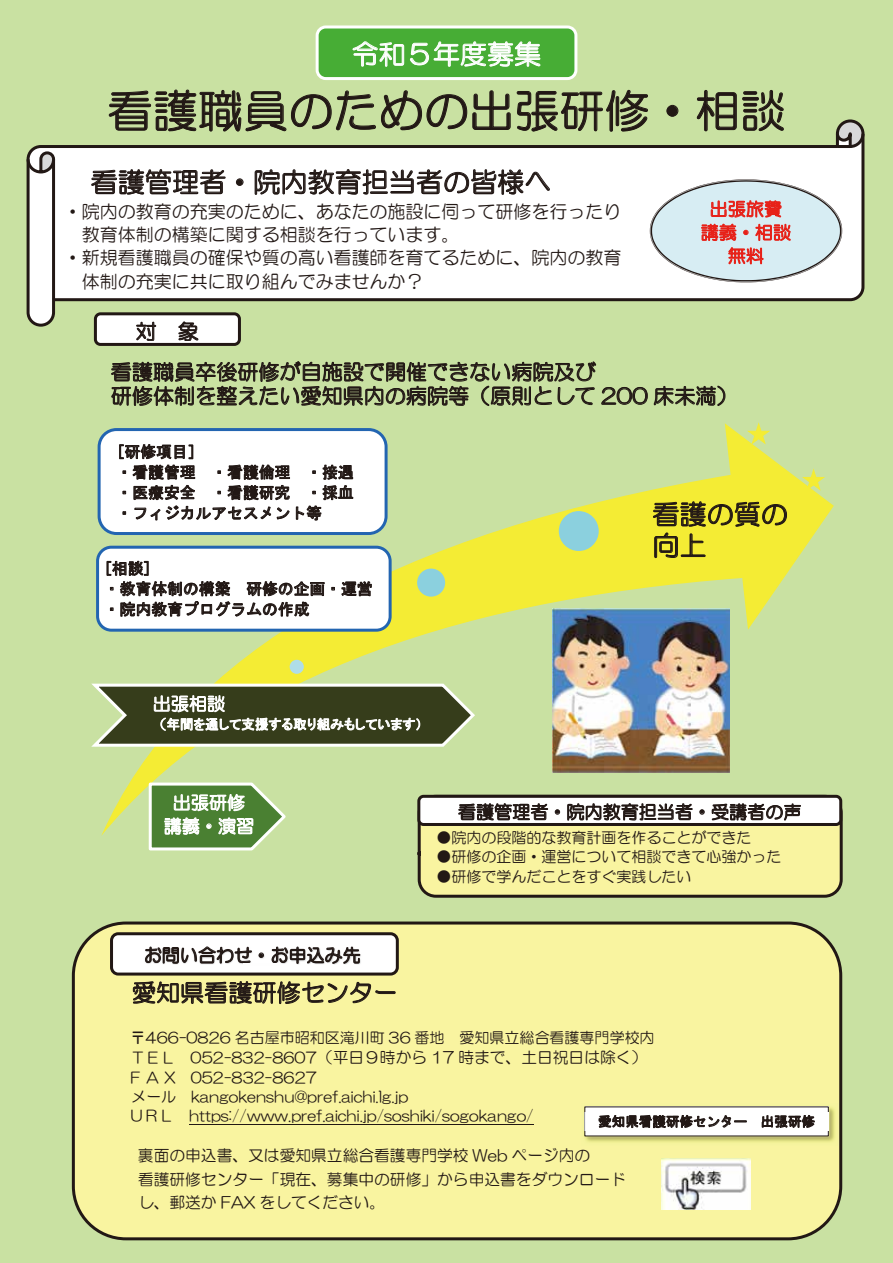
<style>
.page{position:relative;width:893px;height:1263px;background:#c9e1a2}
.page>*{position:absolute;margin:0;border:0;box-sizing:border-box;transform-origin:0 0}
.t1{font:45px "HG Maru Gothic MPRO";letter-spacing:.005em;color:#221815}
.t2{font:27px/31.7px "HG Maru Gothic MPRO";letter-spacing:.005em;color:#221815}
.t3{font:27px "HG Maru Gothic MPRO";letter-spacing:.005em;color:#fff}
.t4{font:24px "HG Maru Gothic MPRO";letter-spacing:.005em;color:#221815}
.t5{font:21px/24px "HG Maru Gothic MPRO";letter-spacing:.005em;color:#221815}
.t6{font:18px "HG Maru Gothic MPRO";color:#221815}
.t7{font:18px/23.5px "HG Maru Gothic MPRO";letter-spacing:.005em;color:#fff;text-align:center}
.t8{font:18px/23.4px "HG Maru Gothic MPRO";letter-spacing:.005em;color:#e72118;text-align:center}
.t9{font:15.75px/23.5px "HG Maru Gothic MPRO";color:#221815}
.t10{font:15.75px/20.4px "MS Gothic";letter-spacing:.005em;color:#221815}
.t11{font:15px/19.5px "HG Maru Gothic MPRO";color:#221815}
.t12{font:13.5px "MS P Gothic";letter-spacing:.005em;color:#fff}
.t13{font:13.5px "MS Gothic";letter-spacing:.005em;color:#221815}
.s1{font-family:"HG Maru Gothic MPRO"}
.s2{font-size:15px}
</style>
<div class="page">
<svg style="left:101px;top:423px;width:733px;height:413px;fill:#c9e1a2"></svg>
<div style="left:288px;top:658px;width:17px;height:17px;background:#afdde8;border-radius:50%"></div>
<div style="left:287px;top:657px;width:20px;height:20px;border:3px solid #f4ec34;border-radius:50%"></div>
<div style="left:416px;top:567px;width:31px;height:31px;background:#8bd0de;border-radius:50%"></div>
<div style="left:414px;top:566px;width:34px;height:34px;border:3px solid #f4ec34;border-radius:50%"></div>
<div style="left:557px;top:510px;width:43px;height:43px;background:#8bd0de;border-radius:50%"></div>
<div style="left:556px;top:508px;width:46px;height:46px;border:3px solid #f4ec34;border-radius:50%"></div>
<svg style="left:653px;top:501px;width:134px;height:26px"></svg>
<svg style="left:654px;top:533px;width:52px;height:25px"></svg>
<div style="left:95px;top:314px;width:144px;height:30px;background:#fff;border-radius:5px"></div>
<div style="left:94px;top:312px;width:147px;height:34px;border:3px solid #221815;border-radius:5px"></div>
<svg style="left:136px;top:328px;width:19px;height:12px"></svg>
<svg style="left:178px;top:328px;width:20px;height:12px"></svg>
<img style="left:553px;top:609px;width:177px;height:163px">
<div style="left:73px;top:923px;width:768px;height:316px;background:#f9f4a0;border-radius:53px"></div>
<div style="left:72px;top:922px;width:770px;height:318px;border:3px solid #221815;border-radius:53px"></div>
<svg style="left:133px;top:981px;width:263px;height:23px"></svg>
<hr style="left:189px;top:1124px;width:345px;height:1px;background:#221815">
<div style="left:419px;top:796px;width:422px;height:100px;background:#f9f4a0;border-radius:17px"></div>
<div style="left:418px;top:795px;width:425px;height:103px;border:3px solid #221815;border-radius:17px"></div>
<img style="left:584px;top:1106px;width:251px;height:37px">
<div style="left:585px;top:1107px;width:243px;height:29px;background:#fff"></div>
<img style="left:585px;top:1112px;width:177px;height:18px">
<svg style="left:599px;top:1115px;width:147px;height:13px"></svg>
<svg style="left:762px;top:1115px;width:53px;height:13px"></svg>
<div style="left:112px;top:934px;width:285px;height:40px;background:#fff;border-radius:7px"></div>
<div style="left:110px;top:932px;width:289px;height:44px;border:3px solid #221815;border-radius:7px"></div>
<img style="left:146px;top:946px;width:215px;height:19px">
<svg style="left:145px;top:946px;width:107px;height:17px"></svg>
<svg style="left:259px;top:953px;width:5px;height:5px"></svg>
<svg style="left:272px;top:947px;width:88px;height:17px"></svg>
<img style="left:244px;top:963px;width:35px;height:2px">
<svg style="left:111px;top:349px;width:537px;height:57px"></svg>
<svg style="left:654px;top:386px;width:71px;height:20px"></svg>
<img style="left:661px;top:1158px;width:89px;height:52px">
<svg style="left:88px;top:681px;width:389px;height:67px"></svg>
<div style="left:419px;top:796px;width:422px;height:28px;background:#fff;border-radius:5px"></div>
<div style="left:417px;top:795px;width:425px;height:31px;border:3px solid #221815;border-radius:5px"></div>
<svg style="left:458px;top:803px;width:90px;height:17px"></svg>
<svg style="left:555px;top:810px;width:5px;height:5px"></svg>
<svg style="left:567px;top:803px;width:126px;height:18px"></svg>
<svg style="left:699px;top:810px;width:5px;height:5px"></svg>
<svg style="left:712px;top:803px;width:89px;height:18px"></svg>
<svg style="left:25px;top:282px;width:841px;height:46px"></svg>
<hr style="left:52px;top:159px;width:3px;height:141px;background:#221815">
<svg style="left:25px;top:89px;width:841px;height:193px"></svg>
<svg style="left:748px;top:423px;width:22px;height:21px"></svg>
<svg style="left:756px;top:538px;width:22px;height:21px"></svg>
<svg style="left:803px;top:469px;width:22px;height:21px"></svg>
<svg style="left:147px;top:781px;width:141px;height:71px"></svg>
<div style="left:99px;top:430px;width:287px;height:104px;background:#fff;border-radius:17px"></div>
<div style="left:98px;top:428px;width:290px;height:107px;border:3px solid #2365b1;border-radius:17px"></div>
<svg style="left:119px;top:444px;width:74px;height:15px"></svg>
<svg style="left:322px;top:465px;width:31px;height:35px"></svg>
<svg style="left:133px;top:465px;width:157px;height:55px"></svg>
<svg style="left:296px;top:506px;width:25px;height:14px"></svg>
<div style="left:98px;top:547px;width:292px;height:83px;background:#fff;border-radius:14px"></div>
<div style="left:96px;top:546px;width:296px;height:86px;border:3px solid #2365b1;border-radius:14px"></div>
<svg style="left:341px;top:581px;width:31px;height:15px"></svg>
<svg style="left:107px;top:561px;width:218px;height:74px"></svg>
<div style="left:317px;top:27px;width:259px;height:52px;background:#47ad35;border-radius:9px"></div>
<div style="left:316px;top:26px;width:261px;height:54px;border:3px solid #fff;border-radius:9px"></div>
<svg style="left:353px;top:41px;width:51px;height:26px"></svg>
<svg style="left:410px;top:41px;width:130px;height:26px"></svg>
<h2 class="t3" style="left:352px;top:41px;width:191px">令和５年度募集</h2>
<h1 class="t1" style="left:108px;top:88px;width:679px">看護職員のための出張研修・相談</h1>
<h2 class="t2" style="left:91px;top:166px;width:462px">看護管理者・院内教育担当者の皆様へ</h2>
<p class="t6" style="left:64px;top:202px;width:559px">・院内の教育の充実のために、あなたの施設に伺って研修を行ったり</p>
<p class="t6" style="left:82px;top:225px;width:379px">教育体制の構築に関する相談を行っています。</p>
<p class="t6" style="left:64px;top:249px;width:559px">・新規看護職員の確保や質の高い看護師を育てるために、院内の教育</p>
<p class="t6" style="left:82px;top:272px;width:343px">体制の充実に共に取り組んでみませんか？</p>
<p class="t8" style="left:701px;top:197px;width:92px">出張旅費講義・相談無料</p>
<h3 class="t5" style="left:136px;top:320px;width:65px">対 象</h3>
<h3 class="t5" style="left:111px;top:360px;width:628px">看護職員卒後研修が自施設で開催できない病院及び<br>研修体制を整えたい愛知県内の病院等（原則として 200 床未満）</h3>
<p class="t10" style="left:116px;top:441px;width:239px">[研修項目］<br>・看護管理 ・看護倫理 ・接遇・医療安全 ・看護研究 ・採血・フィジカルアセスメント等</p>
<p class="t10" style="left:104px;top:558px;width:270px">[相談]<br>・教育体制の構築 研修の企画・運営・院内教育プログラムの作成</p>
<h2 class="t2" style="left:652px;top:498px;width:137px">看護の質の向上</h2>
<p class="t7" style="left:153px;top:692px;width:74px">出張相談</p>
<p class="t12" style="left:153px;top:717px;width:271px"><span class="s1">（</span>年間を通して支援する取り組みもしています）</p>
<p class="t7" style="left:164px;top:791px;width:92px">出張研修講義・演習</p>
<p class="t6" style="left:144px;top:946px;width:218px">お問い合わせ・お申込み先</p>
<p class="t6" style="left:458px;top:803px;width:345px">看護管理者・院内教育担当者・受講者の声</p>
<p class="t11" style="left:436px;top:827px;width:317px">●院内の段階的な教育計画を作ることができた</p>
<p class="t11" style="left:436px;top:847px;width:347px">●研修の企画・運営について相談できて心強かった</p>
<p class="t11" style="left:436px;top:866px;width:257px">●研修で学んだことをすぐ実践したい</p>
<h3 class="t4" style="left:132px;top:981px;width:267px">愛知県看護研修センター</h3>
<p class="t11" style="left:131px;top:1028px;width:525px">〒466-0826 名古屋市昭和区滝川町 36 番地 愛知県立総合看護専門学校内</p>
<p class="t9" style="left:131px;top:1045px;width:518px"><span class="s2">ＴＥＬ 052-832-8607</span>（平日９時から 17 時まで、土日祝日は除く）</p>
<p class="t11" style="left:129px;top:1067px;width:406px">F A X 052-832-8627<br>メール kangokenshu@pref.aichi.lg.jp<br>ＵＲＬ https://www.pref.aichi.jp/soshiki/sogokango/</p>
<p class="t9" style="left:138px;top:1144px;width:490px">裏面の申込書、又は愛知県立総合看護専門学校 Web ページ内の<br>看護研修センター「現在、募集中の研修」から申込書をダウンロードし、郵送か FAX をしてください。</p>
<p class="t13" style="left:598px;top:1115px;width:218px">愛知県看護研修センター 出張研修</p>
</div>
